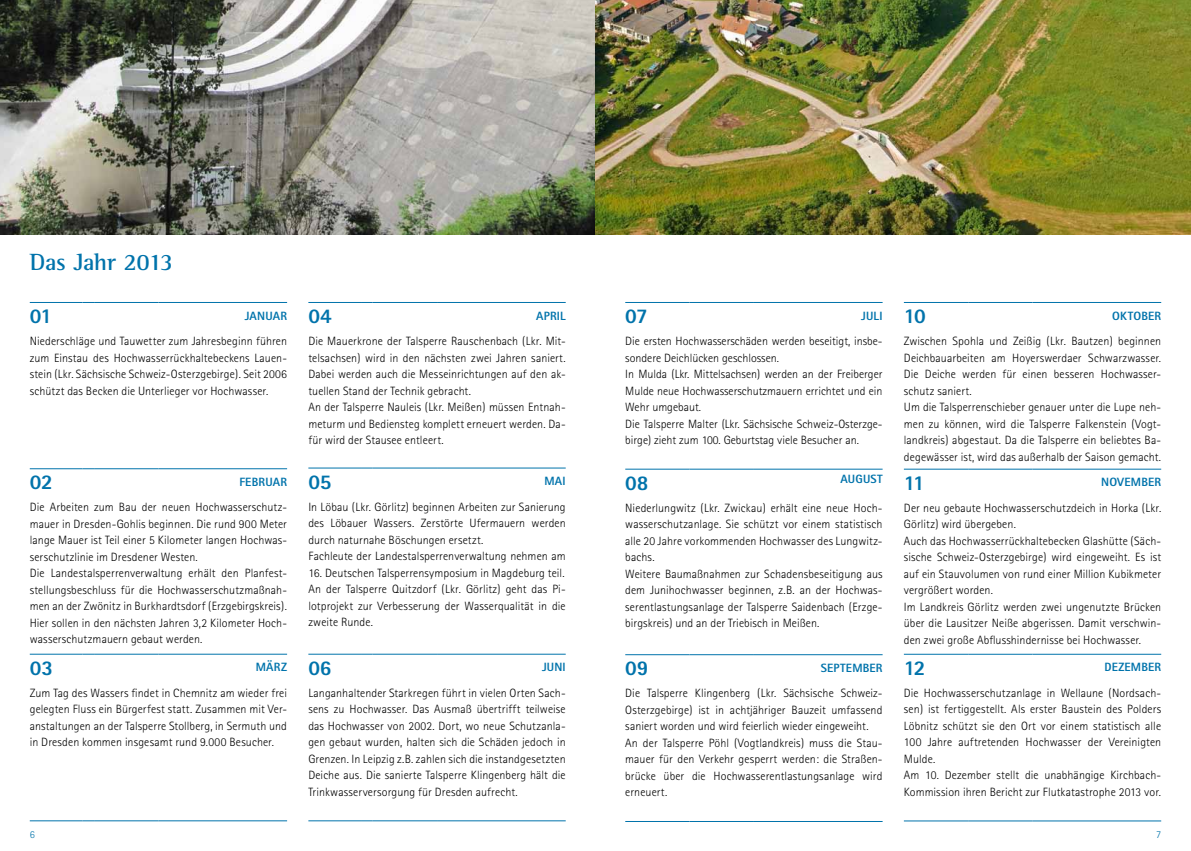
<style>
.page{position:relative;width:1191px;height:851px;background:#fff}
.page>*{position:absolute;margin:0;border:0;box-sizing:border-box;transform-origin:0 0}
.t1{font:700 24px "Rotis Semi Serif";letter-spacing:-.015em;color:#0073ab}
.t2{font:800 21px "Rotis Sans Serif";letter-spacing:-.01em;color:#0073ab}
.t3{font:300 12px/16.5px "Rotis Sans Serif";letter-spacing:.005em;color:#000}
.t4{font:800 12px "Rotis Sans Serif";letter-spacing:.015em;color:#0073ab}
.t5{font:300 10.5px "Rotis Sans Serif";color:#0073ab}
</style>
<div class="page">
<img style="left:0;top:0;width:595px;height:234px">
<hr style="left:30px;top:302px;width:52px;height:1px;background:#0073ab">
<svg style="left:82px;top:302px;width:12px;height:1px"></svg>
<hr style="left:94px;top:302px;width:64px;height:1px;background:#0073ab">
<hr style="left:158px;top:302px;width:129px;height:1px;background:#0073ab">
<hr style="left:30px;top:468px;width:52px;height:1px;background:#0073ab">
<svg style="left:82px;top:468px;width:12px;height:1px"></svg>
<hr style="left:94px;top:468px;width:64px;height:1px;background:#0073ab">
<hr style="left:158px;top:468px;width:129px;height:1px;background:#0073ab">
<hr style="left:30px;top:653px;width:52px;height:1px;background:#0073ab">
<svg style="left:82px;top:653px;width:12px;height:1px"></svg>
<hr style="left:94px;top:653px;width:64px;height:1px;background:#0073ab">
<hr style="left:158px;top:653px;width:129px;height:1px;background:#0073ab">
<hr style="left:30px;top:820px;width:52px;height:1px;background:#0073ab">
<svg style="left:82px;top:820px;width:12px;height:1px"></svg>
<hr style="left:94px;top:820px;width:64px;height:1px;background:#0073ab">
<hr style="left:158px;top:820px;width:129px;height:1px;background:#0073ab">
<hr style="left:625px;top:302px;width:64px;height:1px;background:#0073ab">
<hr style="left:689px;top:302px;width:65px;height:1px;background:#0073ab">
<hr style="left:754px;top:302px;width:128px;height:1px;background:#0073ab">
<hr style="left:625px;top:468px;width:64px;height:1px;background:#0073ab">
<hr style="left:689px;top:468px;width:65px;height:1px;background:#0073ab">
<hr style="left:754px;top:468px;width:128px;height:1px;background:#0073ab">
<hr style="left:625px;top:654px;width:64px;height:1px;background:#0073ab">
<hr style="left:689px;top:654px;width:65px;height:1px;background:#0073ab">
<hr style="left:754px;top:654px;width:128px;height:1px;background:#0073ab">
<hr style="left:625px;top:821px;width:64px;height:1px;background:#0073ab">
<hr style="left:689px;top:821px;width:65px;height:1px;background:#0073ab">
<hr style="left:754px;top:821px;width:128px;height:1px;background:#0073ab">
<hr style="left:308px;top:302px;width:53px;height:1px;background:#0073ab">
<svg style="left:361px;top:302px;width:12px;height:1px"></svg>
<hr style="left:373px;top:302px;width:64px;height:1px;background:#0073ab">
<hr style="left:437px;top:302px;width:129px;height:1px;background:#0073ab">
<hr style="left:308px;top:467px;width:53px;height:1px;background:#0073ab">
<svg style="left:361px;top:467px;width:12px;height:1px"></svg>
<hr style="left:373px;top:467px;width:64px;height:1px;background:#0073ab">
<hr style="left:437px;top:467px;width:129px;height:1px;background:#0073ab">
<hr style="left:308px;top:653px;width:53px;height:1px;background:#0073ab">
<svg style="left:361px;top:653px;width:12px;height:1px"></svg>
<hr style="left:373px;top:653px;width:64px;height:1px;background:#0073ab">
<hr style="left:437px;top:653px;width:129px;height:1px;background:#0073ab">
<hr style="left:308px;top:820px;width:53px;height:1px;background:#0073ab">
<svg style="left:361px;top:820px;width:12px;height:1px"></svg>
<hr style="left:373px;top:820px;width:64px;height:1px;background:#0073ab">
<hr style="left:437px;top:820px;width:129px;height:1px;background:#0073ab">
<hr style="left:904px;top:302px;width:64px;height:1px;background:#0073ab">
<hr style="left:968px;top:302px;width:64px;height:1px;background:#0073ab">
<hr style="left:1032px;top:302px;width:129px;height:1px;background:#0073ab">
<hr style="left:904px;top:468px;width:64px;height:1px;background:#0073ab">
<hr style="left:968px;top:468px;width:64px;height:1px;background:#0073ab">
<hr style="left:1032px;top:468px;width:129px;height:1px;background:#0073ab">
<hr style="left:904px;top:653px;width:64px;height:1px;background:#0073ab">
<hr style="left:968px;top:653px;width:64px;height:1px;background:#0073ab">
<hr style="left:1032px;top:653px;width:129px;height:1px;background:#0073ab">
<hr style="left:904px;top:820px;width:64px;height:1px;background:#0073ab">
<hr style="left:968px;top:820px;width:64px;height:1px;background:#0073ab">
<hr style="left:1032px;top:820px;width:129px;height:1px;background:#0073ab">
<img style="left:595px;top:0;width:596px;height:234px">
<h1 class="t1" style="left:30px;top:248px;width:145px">Das Jahr 2013</h1>
<h2 class="t2" style="left:30px;top:302px;width:24px">01</h2>
<p class="t4" style="left:245px;top:308px;width:44px">JANUAR</p>
<p class="t3" style="left:30px;top:333px;width:259px;text-align:justify">Niederschläge und Tauwetter zum Jahresbeginn führen zum Einstau des Hochwasserrückhaltebeckens Lauen&shy;stein (Lkr. Sächsische Schweiz-Osterzgebirge). Seit 2006 schützt das Becken die Unterlieger vor Hochwasser.</p>
<h2 class="t2" style="left:30px;top:469px;width:25px">02</h2>
<p class="t4" style="left:239px;top:474px;width:49px">FEBRUAR</p>
<p class="t3" style="left:30px;top:499px;width:259px">Die Arbeiten zum Bau der neuen Hochwasserschutz&shy;mauer in Dresden-Gohlis beginnen. Die rund 900 Meter lange Mauer ist Teil einer 5 Kilometer langen Hochwas&shy;serschutzlinie im Dresdener Westen.<br>Die Landestalsperrenverwaltung erhält den Planfest&shy;stellungsbeschluss für die Hochwasserschutzmaßnah&shy;men an der Zwönitz in Burkhardtsdorf (Erzgebirgskreis).<br>Hier sollen in den nächsten Jahren 3,2 Kilometer Hoch&shy;wasserschutzmauern gebaut werden.</p>
<h2 class="t2" style="left:30px;top:654px;width:25px">03</h2>
<p class="t4" style="left:256px;top:659px;width:33px">MÄRZ</p>
<p class="t3" style="left:30px;top:684px;width:259px;text-align:justify">Zum Tag des Wassers findet in Chemnitz am wieder frei gelegten Fluss ein Bürgerfest statt. Zusammen mit Ver&shy;anstaltungen an der Talsperre Stollberg, in Sermuth und in Dresden kommen insgesamt rund 9.000 Besucher.</p>
<h2 class="t2" style="left:308px;top:302px;width:25px">04</h2>
<p class="t4" style="left:536px;top:308px;width:31px">APRIL</p>
<p class="t3" style="left:308px;top:333px;width:259px">Die Mauerkrone der Talsperre Rauschenbach (Lkr. Mit&shy;telsachsen) wird in den nächsten zwei Jahren saniert.<br>Dabei werden auch die Messeinrichtungen auf den ak&shy;tuellen Stand der Technik gebracht.<br>An der Talsperre Nauleis (Lkr. Meißen) müssen Entnah&shy;meturm und Bediensteg komplett erneuert werden. Da&shy;für wird der Stausee entleert.</p>
<h2 class="t2" style="left:308px;top:468px;width:25px">05</h2>
<p class="t4" style="left:544px;top:473px;width:23px">MAI</p>
<p class="t3" style="left:308px;top:498px;width:259px">In Löbau (Lkr. Görlitz) beginnen Arbeiten zur Sanierung des Löbauer Wassers. Zerstörte Ufermauern werden durch naturnahe Böschungen ersetzt.<br>Fachleute der Landestalsperrenverwaltung nehmen am</p>
<p class="t3" style="left:308px;top:564px;width:259px;text-align:justify">16. Deutschen Talsperrensymposium in Magdeburg teil.<br>An der Talsperre Quitzdorf (Lkr. Görlitz) geht das Pi&shy;lotprojekt zur Verbesserung der Wasserqualität in die zweite Runde.</p>
<h2 class="t2" style="left:308px;top:654px;width:25px">06</h2>
<p class="t4" style="left:542px;top:659px;width:25px">JUNI</p>
<p class="t3" style="left:308px;top:684px;width:259px;text-align:justify">Langanhaltender Starkregen führt in vielen Orten Sach&shy;sens zu Hochwasser. Das Ausmaß übertrifft teilweise das Hochwasser von 2002. Dort, wo neue Schutzanla&shy;gen gebaut wurden, halten sich die Schäden jedoch in Grenzen. In Leipzig z.B. zahlen sich die instandgesetzten Deiche aus. Die sanierte Talsperre Klingenberg hält die Trinkwasserversorgung für Dresden aufrecht.</p>
<h2 class="t2" style="left:625px;top:302px;width:24px">07</h2>
<p class="t4" style="left:861px;top:308px;width:23px">JULI</p>
<p class="t3" style="left:625px;top:333px;width:259px">Die ersten Hochwasserschäden werden beseitigt, insbe&shy;sondere Deichlücken geschlossen.<br>In Mulda (Lkr. Mittelsachsen) werden an der Freiberger Mulde neue Hochwasserschutzmauern errichtet und ein Wehr umgebaut.<br>Die Talsperre Malter (Lkr. Sächsische Schweiz-Osterzge&shy;birge) zieht zum 100. Geburtstag viele Besucher an.</p>
<h2 class="t2" style="left:625px;top:469px;width:25px">08</h2>
<p class="t4" style="left:840px;top:471px;width:44px">AUGUST</p>
<p class="t3" style="left:625px;top:499px;width:259px">Niederlungwitz (Lkr. Zwickau) erhält eine neue Hoch&shy;wasserschutzanlage. Sie schützt vor einem statistisch alle 20 Jahre vorkommenden Hochwasser des Lungwitz&shy;bachs.<br>Weitere Baumaßnahmen zur Schadensbeseitigung aus dem Junihochwasser beginnen, z.B. an der Hochwas&shy;serentlastungsanlage der Talsperre Saidenbach (Erzge&shy;birgskreis) und an der Triebisch in Meißen.</p>
<h2 class="t2" style="left:625px;top:654px;width:25px">09</h2>
<p class="t4" style="left:821px;top:660px;width:63px">SEPTEMBER</p>
<p class="t3" style="left:625px;top:685px;width:259px">Die Talsperre Klingenberg (Lkr. Sächsische Schweiz-Osterzgebirge) ist in achtjähriger Bauzeit umfassend saniert worden und wird feierlich wieder eingeweiht.<br>An der Talsperre Pöhl (Vogtlandkreis) muss die Stau&shy;mauer für den Verkehr gesperrt werden: die Straßen&shy;brücke über die Hochwasserentlastungsanlage wird erneuert.</p>
<h2 class="t2" style="left:904px;top:302px;width:24px">10</h2>
<p class="t4" style="left:1112px;top:308px;width:50px">OKTOBER</p>
<p class="t3" style="left:904px;top:333px;width:259px">Zwischen Spohla und Zeißig (Lkr. Bautzen) beginnen Deichbauarbeiten am Hoyerswerdaer Schwarzwasser.<br>Die Deiche werden für einen besseren Hochwasser&shy;schutz saniert.<br>Um die Talsperrenschieber genauer unter die Lupe neh&shy;men zu können, wird die Talsperre Falkenstein (Vogt&shy;landkreis) abgestaut. Da die Talsperre ein beliebtes Ba&shy;degewässer ist, wird das außerhalb der Saison gemacht.</p>
<h2 class="t2" style="left:904px;top:469px;width:22px">11</h2>
<p class="t4" style="left:1101px;top:474px;width:62px">NOVEMBER</p>
<p class="t3" style="left:904px;top:499px;width:259px">Der neu gebaute Hochwasserschutzdeich in Horka (Lkr.<br>Görlitz) wird übergeben.<br>Auch das Hochwasserrückhaltebecken Glashütte (Säch&shy;sische Schweiz-Osterzgebirge) wird eingeweiht. Es ist auf ein Stauvolumen von rund einer Million Kubikmeter vergrößert worden.<br>Im Landkreis Görlitz werden zwei ungenutzte Brücken über die Lausitzer Neiße abgerissen. Damit verschwin&shy;den zwei große Abflusshindernisse bei Hochwasser.</p>
<h2 class="t2" style="left:904px;top:654px;width:23px">12</h2>
<p class="t4" style="left:1104px;top:659px;width:58px">DEZEMBER</p>
<p class="t3" style="left:904px;top:684px;width:259px">Die Hochwasserschutzanlage in Wellaune (Nordsach&shy;sen) ist fertiggestellt. Als erster Baustein des Polders Löbnitz schützt sie den Ort vor einem statistisch alle 100 Jahre auftretenden Hochwasser der Vereinigten Mulde.<br>Am 10. Dezember stellt die unabhängige Kirchbach-Kommission ihren Bericht zur Flutkatastrophe 2013 vor.</p>
<p class="t5" style="left:30px;top:828px;width:7px">6</p>
<p class="t5" style="left:1156px;top:828px;width:7px">7</p>
</div>
